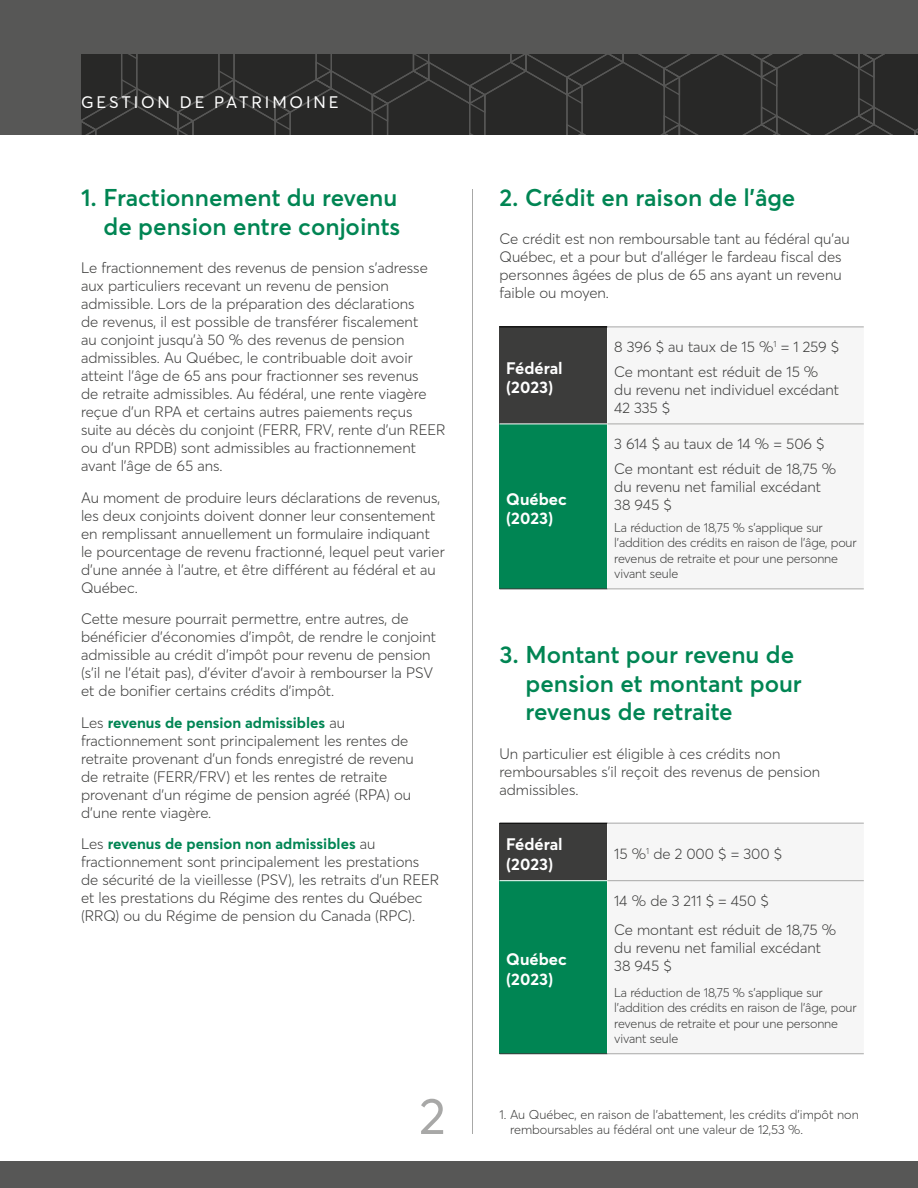
<style>
.page{position:relative;width:918px;height:1188px;background:#fff}
.page>*{position:absolute;margin:0;border:0;box-sizing:border-box;transform-origin:0 0}
.t1{font:51px "Desjardins Sans";color:#a8a8a7}
.t2{font:600 24px/28.8px "Desjardins Sans";color:#008553;text-align:right}
.t3{font:700 16.5px/19.8px "Desjardins Sans";color:#fff}
.t4{font:16.5px "Desjardins Sans";letter-spacing:.175em;color:#fff}
.t5{font:300 15px/18px "Desjardins Sans";color:#3c3c3b}
.Note{font:300 12.75px/15.3px "Desjardins Sans";letter-spacing:-.01em;color:#3c3c3b}
.s1{font-weight:700;color:#008553}
</style>
<div class="page">
<div style="left:0;top:1161px;width:918px;height:27px;background:#575756"></div>
<hr style="left:472px;top:189px;width:1px;height:945px;background:#a8a8a7">
<div style="left:500px;top:327px;width:108px;height:97px;background:#3c3c3b"></div>
<div style="left:608px;top:423px;width:256px;height:166px;background:#f6f6f6"></div>
<div style="left:500px;top:424px;width:108px;height:165px;background:#008553"></div>
<hr style="left:500px;top:589px;width:108px;height:1px;background:#3c3c3b">
<hr style="left:500px;top:327px;width:108px;height:1px;background:#000">
<hr style="left:500px;top:424px;width:108px;height:1px;background:#fff">
<hr style="left:608px;top:327px;width:256px;height:1px;background:#a8a8a7">
<hr style="left:608px;top:424px;width:256px;height:1px;background:#a8a8a7">
<hr style="left:608px;top:589px;width:256px;height:1px;background:#a8a8a7">
<div style="left:500px;top:823px;width:108px;height:58px;background:#3c3c3b"></div>
<svg style="left:608px;top:881px;width:256px;height:1px"></svg>
<div style="left:500px;top:881px;width:108px;height:173px;background:#008553"></div>
<hr style="left:500px;top:1053px;width:108px;height:1px;background:#3c3c3b">
<hr style="left:500px;top:823px;width:108px;height:1px;background:#000">
<hr style="left:500px;top:880px;width:108px;height:1px;background:#fff">
<hr style="left:608px;top:823px;width:256px;height:1px;background:#a8a8a7">
<hr style="left:608px;top:880px;width:256px;height:1px;background:#a8a8a7">
<hr style="left:608px;top:1053px;width:256px;height:1px;background:#a8a8a7">
<div style="left:0;top:0;width:918px;height:135px;background:#575756"></div>
<svg style="left:81px;top:54px;width:837px;height:81px;background:#2b2b2a"></svg>
<p class="t4" style="left:81px;top:92px;width:259px">GESTION DE PATRIMOINE</p>
<h2 class="t2" style="left:81px;top:183px;width:321px">1. Fractionnement du revenu de pension entre conjoints</h2>
<p class="t5" style="left:81px;top:259px;width:366px">Le fractionnement des revenus de pension s’adresse aux particuliers recevant un revenu de pension admissible. Lors de la préparation des déclarations<br>de revenus, il est possible de transférer fiscalement<br>au conjoint jusqu’à 50 % des revenus de pension admissibles. Au Québec, le contribuable doit avoir atteint l’âge de 65 ans pour fractionner ses revenus<br>de retraite admissibles. Au fédéral, une rente viagère reçue d’un RPA et certains autres paiements reçus suite au décès du conjoint (FERR, FRV, rente d’un REER ou d’un RPDB) sont admissibles au fractionnement avant l’âge de 65 ans.</p>
<p class="t5" style="left:81px;top:488px;width:365px">Au moment de produire leurs déclarations de revenus, les deux conjoints doivent donner leur consentement en remplissant annuellement un formulaire indiquant le pourcentage de revenu fractionné, lequel peut varier d’une année à l’autre, et être différent au fédéral et au Québec.</p>
<p class="t5" style="left:81px;top:610px;width:357px">Cette mesure pourrait permettre, entre autres, de bénéficier d’économies d’impôt, de rendre le conjoint admissible au crédit d’impôt pour revenu de pension (s’il ne l’était pas), d’éviter d’avoir à rembourser la PSV et de bonifier certains crédits d’impôt.</p>
<p class="t5" style="left:81px;top:713px;width:334px">Les <span class="s1">revenus de pension admissibles</span> au fractionnement sont principalement les rentes de retraite provenant d’un fonds enregistré de revenu de retraite (FERR/FRV) et les rentes de retraite provenant d’un régime de pension agréé (RPA) ou d’une rente viagère.</p>
<p class="t5" style="left:81px;top:835px;width:360px">Les <span class="s1">revenus de pension non admissibles</span> au fractionnement sont principalement les prestations de sécurité de la vieillesse (PSV), les retraits d’un REER et les prestations du Régime des rentes du Québec (RRQ) ou du Régime de pension du Canada (RPC).</p>
<h1 class="t1" style="left:419px;top:1085px;width:28px">2</h1>
<h2 class="t2" style="left:500px;top:183px;width:297px">2. Crédit en raison de l’âge</h2>
<p class="t5" style="left:500px;top:230px;width:352px">Ce crédit est non remboursable tant au fédéral qu’au Québec, et a pour but d’alléger le fardeau fiscal des personnes âgées de plus de 65 ans ayant un revenu faible ou moyen.</p>
<p class="t3" style="left:506px;top:358px;width:58px">Fédéral (2023)</p>
<p class="t3" style="left:506px;top:489px;width:62px">Québec (2023)</p>
<p class="t5" style="left:614px;top:338px;width:226px">8 396 $ au taux de 15 %<sup>1</sup> = 1 259 $</p>
<p class="t5" style="left:614px;top:363px;width:227px">Ce montant est réduit de 15 % du revenu net individuel excédant<br>42 335 $</p>
<p class="t5" style="left:614px;top:435px;width:212px">3 614 $ au taux de 14 % = 506 $</p>
<p class="t5" style="left:614px;top:460px;width:224px">Ce montant est réduit de 18,75 % du revenu net familial excédant<br>38 945 $</p>
<p class="Note" style="left:614px;top:520px;width:244px">La réduction de 18,75 % s’applique sur l’addition des crédits en raison de l’âge, pour revenus de retraite et pour une personne vivant seule</p>
<h2 class="t2" style="left:525px;top:640px;width:278px;text-align:left;text-indent:-26px">3. Montant pour revenu de pension et montant pour revenus de retraite</h2>
<p class="t5" style="left:500px;top:744px;width:322px">Un particulier est éligible à ces crédits non remboursables s’il reçoit des revenus de pension admissibles.</p>
<p class="t3" style="left:506px;top:834px;width:58px">Fédéral (2023)</p>
<p class="t5" style="left:614px;top:845px;width:169px">15 %<sup>1</sup> de 2 000 $ = 300 $</p>
<p class="t3" style="left:506px;top:950px;width:62px">Québec (2023)</p>
<p class="t5" style="left:614px;top:892px;width:156px">14 % de 3 211 $ = 450 $</p>
<p class="t5" style="left:614px;top:921px;width:224px">Ce montant est réduit de 18,75 % du revenu net familial excédant<br>38 945 $</p>
<p class="Note" style="left:614px;top:985px;width:244px">La réduction de 18,75 % s’applique sur l’addition des crédits en raison de l’âge, pour revenus de retraite et pour une personne vivant seule</p>
<p class="Note" style="left:510px;top:1107px;width:350px;text-indent:-11px">1. Au Québec, en raison de l’abattement, les crédits d’impôt non remboursables au fédéral ont une valeur de 12,53 %.</p>
</div>
